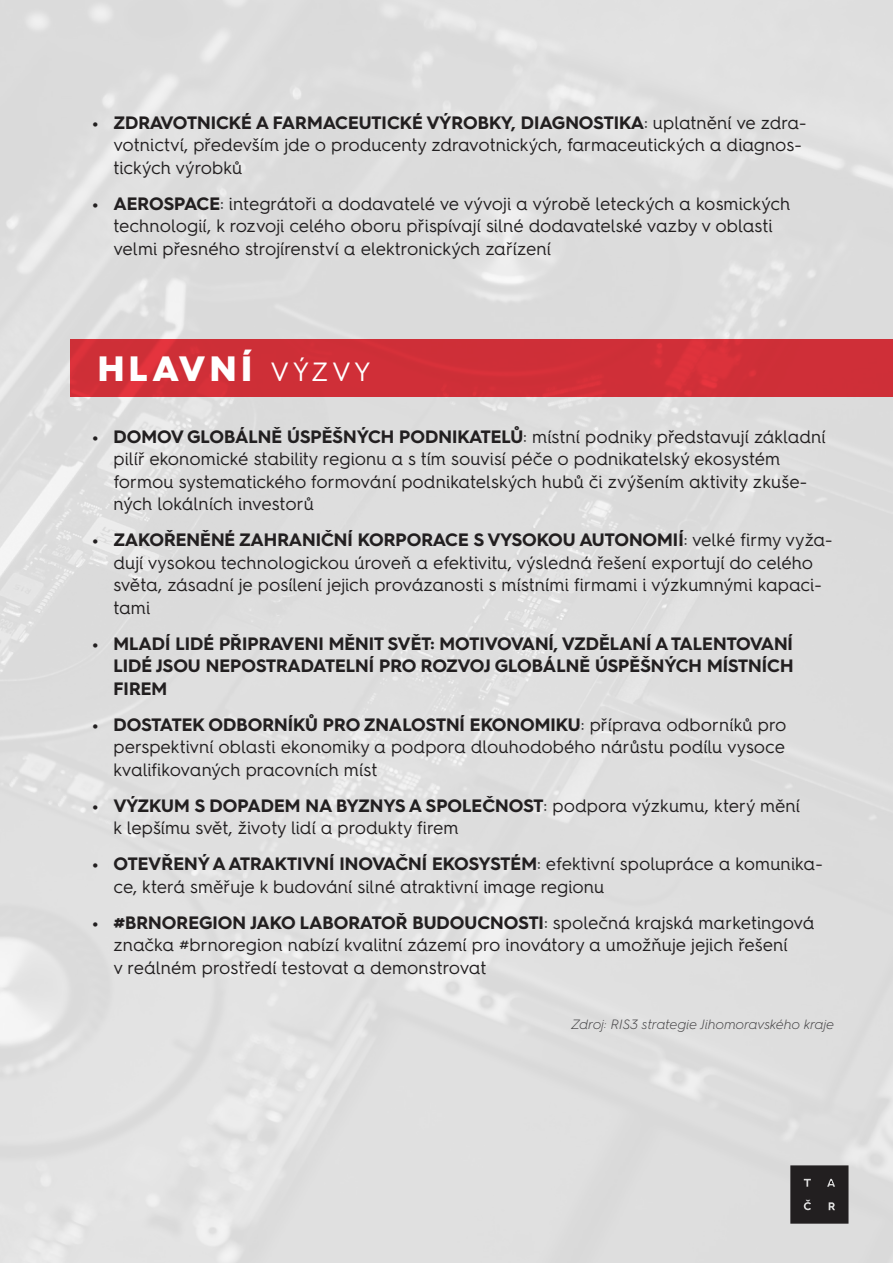
<style>
.page{position:relative;width:893px;height:1263px;background:#dedede}
.page>*{position:absolute;margin:0;border:0;box-sizing:border-box;transform-origin:0 0}
.t1{font:900 35.25px "Hurme Geometric Sans 4";letter-spacing:.13em;color:#fff}
.t2{font:18px/22.5px "Hurme Geometric Sans 4";color:#221f20}
.t3{font:700 18px/22.5px "Hurme Geometric Sans 4";color:#221f20;text-align:justify}
.t4{font:italic 300 13.5px "Hurme Geometric Sans 4";color:#414042}
.s1{font-weight:700}
.s2{font-weight:400;font-size:26.55px}
</style>
<div class="page">
<div style="left:71px;top:339px;width:822px;height:58px;background:#cf2f38"></div>
<svg style="left:790px;top:1165px;width:58px;height:59px;background:#2b2829"></svg>
<p class="t2" style="left:113px;top:111px;width:695px;text-indent:-21px"><span class="s1">• ZDRAVOTNICKÉ A FARMACEUTICKÉ VÝROBKY, DIAGNOSTIKA</span>: uplatnění ve zdra&shy;votnictví, především jde o producenty zdravotnických, farmaceutických a diagnos&shy;tických výrobků</p>
<p class="t2" style="left:113px;top:192px;width:678px;text-indent:-21px"><span class="s1">• AEROSPACE</span>: integrátoři a dodavatelé ve vývoji a výrobě leteckých a kosmických technologií, k rozvoji celého oboru přispívají silné dodavatelské vazby v oblasti velmi přesného strojírenství a elektronických zařízení</p>
<h1 class="t1" style="left:98px;top:344px;width:275px">HLAVNÍ <span class="s2">VÝZVY</span></h1>
<p class="t2" style="left:113px;top:424px;width:714px;text-indent:-21px"><span class="s1">• DOMOV GLOBÁLNĚ ÚSPĚŠNÝCH PODNIKATELŮ</span>: místní podniky představují základní pilíř ekonomické stability regionu a s tím souvisí péče o podnikatelský ekosystém formou systematického formování podnikatelských hubů či zvýšením aktivity zkuše&shy;ných lokálních investorů</p>
<p class="t2" style="left:113px;top:528px;width:721px;text-indent:-21px"><span class="s1">• ZAKOŘENĚNÉ ZAHRANIČNÍ KORPORACE S VYSOKOU AUTONOMIÍ</span>: velké firmy vyža&shy;dují vysokou technologickou úroveň a efektivitu, výsledná řešení exportují do celého světa, zásadní je posílení jejich provázanosti s místními firmami i výzkumnými kapaci&shy;tami</p>
<p class="t3" style="left:113px;top:632px;width:681px;text-indent:-21px">• MLADÍ LIDÉ PŘIPRAVENI MĚNIT SVĚT: MOTIVOVANÍ, VZDĚLANÍ A TALENTOVANÍ LIDÉ JSOU NEPOSTRADATELNÍ PRO ROZVOJ GLOBÁLNĚ ÚSPĚŠNÝCH MÍSTNÍCH FIREM</p>
<p class="t2" style="left:113px;top:712px;width:675px;text-align:justify;text-indent:-21px"><span class="s1">• DOSTATEK ODBORNÍKŮ PRO ZNALOSTNÍ EKONOMIKU</span>: příprava odborníků pro perspektivní oblasti ekonomiky a podpora dlouhodobého nárůstu podílu vysoce kvalifikovaných pracovních míst</p>
<p class="t2" style="left:113px;top:793px;width:688px;text-indent:-21px"><span class="s1">• VÝZKUM S DOPADEM NA BYZNYS A SPOLEČNOST</span>: podpora výzkumu, který mění k lepšímu svět, životy lidí a produkty firem</p>
<p class="t2" style="left:113px;top:852px;width:711px;text-indent:-21px"><span class="s1">• OTEVŘENÝ A ATRAKTIVNÍ INOVAČNÍ EKOSYSTÉM</span>: efektivní spolupráce a komunika&shy;ce, která směřuje k budování silné atraktivní image regionu</p>
<p class="t2" style="left:113px;top:910px;width:703px;text-indent:-21px"><span class="s1">• #BRNOREGION JAKO LABORATOŘ BUDOUCNOSTI</span>: společná krajská marketingová značka #brnoregion nabízí kvalitní zázemí pro inovátory a umožňuje jejich řešení<br>v reálném prostředí testovat a demonstrovat</p>
<p class="t4" style="left:571px;top:1015px;width:265px">Zdroj: RIS3 strategie Jihomoravského kraje</p>
</div>
